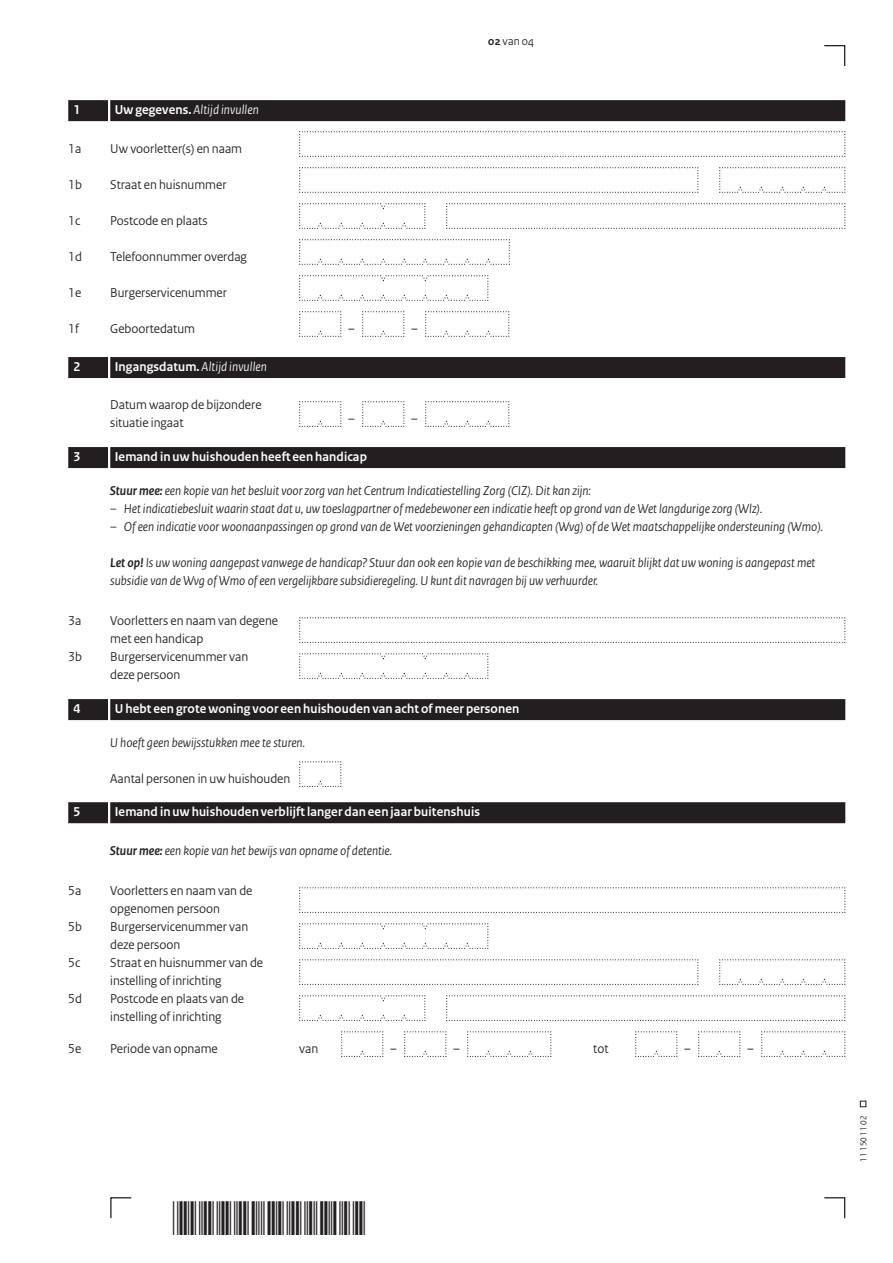
<style>
.page{position:relative;width:893px;height:1263px;background:#fff}
.page>*{position:absolute;margin:0;border:0;box-sizing:border-box;transform-origin:0 0}
.t1{font:italic 13.5px/18px "Rijksoverheid Sans Heading";color:#231f20}
.t2{font:13.5px/18px "Rijksoverheid Sans Heading";color:#231f20}
.t3{font:700 13.5px "Rijksoverheid Sans Heading";letter-spacing:.01em;color:#fff}
.t4{font:italic 13.5px "Rijksoverheid Sans Heading";letter-spacing:.01em;color:#fff}
.t5{font:12px "Rijksoverheid Sans Heading";color:#231f20}
.t6{font:9px "Rijksoverheid Sans Heading";color:#231f20}
.s1{font-weight:700;font-style:normal}
.s2{font-weight:700}
</style>
<div class="page">
<svg style="left:824px;top:1197px;width:22px;height:22px"></svg>
<svg style="left:110px;top:1197px;width:22px;height:22px"></svg>
<svg style="left:824px;top:45px;width:22px;height:21px"></svg>
<svg style="left:860px;top:1101px;width:6px;height:6px"></svg>
<div style="left:110px;top:100px;width:735px;height:21px;background:#231f20"></div>
<div style="left:68px;top:100px;width:40px;height:21px;background:#231f20"></div>
<div style="left:110px;top:357px;width:735px;height:21px;background:#231f20"></div>
<div style="left:68px;top:357px;width:40px;height:21px;background:#231f20"></div>
<div style="left:110px;top:447px;width:735px;height:21px;background:#231f20"></div>
<div style="left:68px;top:447px;width:40px;height:21px;background:#231f20"></div>
<div style="left:110px;top:699px;width:735px;height:21px;background:#231f20"></div>
<div style="left:68px;top:699px;width:40px;height:21px;background:#231f20"></div>
<div style="left:110px;top:802px;width:735px;height:21px;background:#231f20"></div>
<div style="left:68px;top:802px;width:40px;height:21px;background:#231f20"></div>
<svg style="left:299px;top:131px;width:547px;height:26px"></svg>
<svg style="left:299px;top:167px;width:400px;height:26px"></svg>
<svg style="left:719px;top:167px;width:127px;height:26px"></svg>
<svg style="left:299px;top:203px;width:127px;height:26px"></svg>
<svg style="left:446px;top:203px;width:400px;height:26px"></svg>
<svg style="left:299px;top:239px;width:211px;height:26px"></svg>
<svg style="left:299px;top:275px;width:190px;height:26px"></svg>
<svg style="left:299px;top:311px;width:43px;height:26px"></svg>
<svg style="left:362px;top:311px;width:43px;height:26px"></svg>
<svg style="left:425px;top:311px;width:85px;height:26px"></svg>
<svg style="left:299px;top:401px;width:43px;height:26px"></svg>
<svg style="left:362px;top:401px;width:43px;height:26px"></svg>
<svg style="left:425px;top:401px;width:85px;height:26px"></svg>
<svg style="left:299px;top:617px;width:547px;height:26px"></svg>
<svg style="left:299px;top:653px;width:190px;height:26px"></svg>
<svg style="left:299px;top:761px;width:43px;height:26px"></svg>
<svg style="left:299px;top:887px;width:547px;height:26px"></svg>
<svg style="left:299px;top:923px;width:190px;height:26px"></svg>
<svg style="left:299px;top:959px;width:400px;height:26px"></svg>
<svg style="left:719px;top:959px;width:127px;height:26px"></svg>
<svg style="left:299px;top:995px;width:127px;height:26px"></svg>
<svg style="left:446px;top:995px;width:400px;height:26px"></svg>
<svg style="left:341px;top:1031px;width:43px;height:26px"></svg>
<svg style="left:404px;top:1031px;width:43px;height:26px"></svg>
<svg style="left:467px;top:1031px;width:85px;height:26px"></svg>
<svg style="left:635px;top:1031px;width:43px;height:26px"></svg>
<svg style="left:698px;top:1031px;width:43px;height:26px"></svg>
<svg style="left:761px;top:1031px;width:85px;height:26px"></svg>
<p class="t3" style="left:74px;top:102px;width:8px">1</p>
<p class="t4" style="left:115px;top:102px;width:146px"><span class="s1">Uw gegevens.</span> Altijd invullen</p>
<p class="t2" style="left:68px;top:140px;width:15px">1a</p>
<p class="t2" style="left:110px;top:140px;width:133px">Uw voorletter(s) en naam</p>
<p class="t2" style="left:68px;top:176px;width:15px">1b</p>
<p class="t2" style="left:110px;top:176px;width:118px">Straat en huisnummer</p>
<p class="t2" style="left:68px;top:212px;width:14px">1c</p>
<p class="t2" style="left:110px;top:212px;width:99px">Postcode en plaats</p>
<p class="t2" style="left:68px;top:248px;width:15px">1d</p>
<p class="t2" style="left:110px;top:248px;width:138px">Telefoonnummer overdag</p>
<p class="t2" style="left:68px;top:284px;width:15px">1e</p>
<p class="t2" style="left:110px;top:284px;width:118px">Burgerservicenummer</p>
<p class="t2" style="left:68px;top:320px;width:12px">1f</p>
<p class="t2" style="left:110px;top:320px;width:86px">Geboortedatum</p>
<p class="t2" style="left:348px;top:320px;width:8px">–</p>
<p class="t2" style="left:411px;top:320px;width:8px">–</p>
<p class="t3" style="left:73px;top:359px;width:8px">2</p>
<p class="t4" style="left:115px;top:359px;width:154px"><span class="s1">Ingangsdatum.</span> Altijd invullen</p>
<p class="t2" style="left:110px;top:396px;width:153px">Datum waarop de bijzondere situatie ingaat</p>
<p class="t2" style="left:348px;top:410px;width:8px">–</p>
<p class="t2" style="left:411px;top:410px;width:8px">–</p>
<p class="t5" style="left:488px;top:34px;width:47px"><span class="s2">02</span> van 04</p>
<p class="t3" style="left:74px;top:449px;width:8px">3</p>
<p class="t3" style="left:115px;top:449px;width:254px">Iemand in uw huishouden heeft een handicap</p>
<p class="t1" style="left:110px;top:482px;width:482px"><span class="s2">Stuur mee:</span> een kopie van het besluit voor zorg van het Centrum Indicatiestelling Zorg (CIZ). Dit kan zijn:</p>
<p class="t1" style="left:110px;top:500px;width:653px">– Het indicatiebesluit waarin staat dat u, uw toeslagpartner of medebewoner een indicatie heeft op grond van de Wet langdurige zorg (Wlz).</p>
<p class="t1" style="left:110px;top:518px;width:714px">– Of een indicatie voor woonaanpassingen op grond van de Wet voorzieningen gehandicapten (Wvg) of de Wet maatschappelijke ondersteuning (Wmo).</p>
<p class="t1" style="left:110px;top:554px;width:707px"><span class="s2">Let op!</span> Is uw woning aangepast vanwege de handicap? Stuur dan ook een kopie van de beschikking mee, waaruit blijkt dat uw woning is aangepast met subsidie van de Wvg of Wmo of een vergelijkbare subsidieregeling. U kunt dit navragen bij uw verhuurder.</p>
<p class="t2" style="left:68px;top:612px;width:15px">3a</p>
<p class="t2" style="left:110px;top:612px;width:169px">Voorletters en naam van degene met een handicap</p>
<p class="t2" style="left:68px;top:648px;width:15px">3b</p>
<p class="t2" style="left:110px;top:648px;width:139px">Burgerservicenummer van deze persoon</p>
<p class="t3" style="left:74px;top:701px;width:8px">4</p>
<p class="t3" style="left:115px;top:701px;width:406px">U hebt een grote woning voor een huishouden van acht of meer personen</p>
<p class="t1" style="left:110px;top:734px;width:196px">U hoeft geen bewijsstukken mee te sturen.</p>
<p class="t2" style="left:110px;top:770px;width:182px">Aantal personen in uw huishouden</p>
<p class="t3" style="left:74px;top:804px;width:8px">5</p>
<p class="t3" style="left:115px;top:804px;width:367px">Iemand in uw huishouden verblijft langer dan een jaar buitenshuis</p>
<p class="t1" style="left:110px;top:842px;width:283px"><span class="s2">Stuur mee:</span> een kopie van het bewijs van opname of detentie.</p>
<p class="t2" style="left:68px;top:882px;width:15px">5a</p>
<p class="t2" style="left:110px;top:882px;width:144px">Voorletters en naam van de opgenomen persoon</p>
<p class="t2" style="left:68px;top:918px;width:15px">5b</p>
<p class="t2" style="left:110px;top:918px;width:139px">Burgerservicenummer van deze persoon</p>
<p class="t2" style="left:68px;top:954px;width:14px">5c</p>
<p class="t2" style="left:110px;top:954px;width:154px">Straat en huisnummer van de instelling of inrichting</p>
<p class="t2" style="left:68px;top:990px;width:15px">5d</p>
<p class="t2" style="left:110px;top:990px;width:135px">Postcode en plaats van de instelling of inrichting</p>
<p class="t2" style="left:68px;top:1040px;width:15px">5e</p>
<p class="t2" style="left:110px;top:1040px;width:109px">Periode van opname</p>
<p class="t2" style="left:299px;top:1040px;width:21px">van</p>
<p class="t2" style="left:390px;top:1040px;width:8px">–</p>
<p class="t2" style="left:453px;top:1040px;width:8px">–</p>
<p class="t2" style="left:593px;top:1040px;width:17px">tot</p>
<p class="t2" style="left:684px;top:1040px;width:8px">–</p>
<p class="t2" style="left:747px;top:1040px;width:8px">–</p>
<p class="t6" style="left:858px;top:1161px;width:47px;rotate:-90deg">11 150 11 02</p>
</div>
